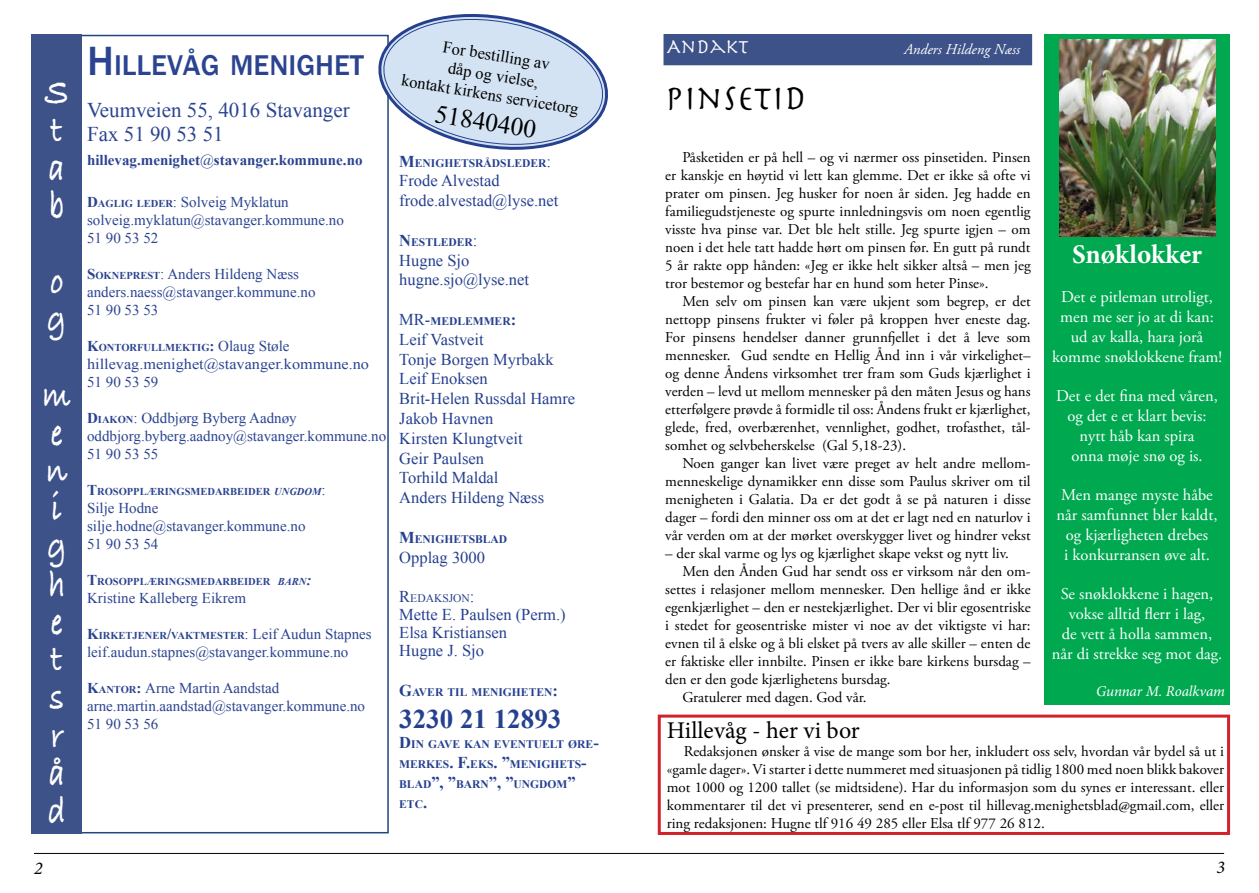
<style>
.page{position:relative;width:1259px;height:893px;background:#fff}
.page>*{position:absolute;margin:0;border:0;box-sizing:border-box;transform-origin:0 0}
.t1{font:39.3px/37.8px "Bradley Hand ITCTT Bold";color:#fff;scale:.8 1}
.t2{font:36px "Herculanum";color:#000}
.t3{font:500 29.4px "Franklin Gothic";color:#2b4491}
.t4{font:700 27px "Times New Roman";color:#25408f}
.t5{font:700 27px "Minion Pro";color:#fff}
.t6{font:25.5px "Times New Roman";color:#000}
.t7{font:24px "Minion Pro";color:#000}
.t8{font:21px/24px "Times New Roman";color:#2b4491}
.t9{font:21px "Herculanum";color:#fff}
.t10{font:italic 18px "Minion Pro";color:#000}
.t11{font:16.5px/19.8px "Adobe Garamond Pro";color:#fff;text-align:center}
.t12{font:16.5px/19.8px "Times New Roman";color:#25408f}
.t13{font:16.5px/19.8px "Times New Roman";color:#000;text-align:center}
.t14{font:15px/18px "Adobe Garamond Pro";color:#000;text-align:justify}
.t15{font:15px/18px "Times New Roman";color:#2b4491}
.t16{font:15px "Adobe Garamond Pro";letter-spacing:-.02em;color:#000}
.t17{font:15px/18px "Times New Roman";color:#2b4491;scale:1.08 1}
.t18{font:700 15px "Times New Roman";color:#2b4491}
.t19{font:italic 15px "Adobe Garamond Pro";color:#fff}
.t20{font:italic 15px "Minion Pro";letter-spacing:-.01em;color:#fff}
.t21{font:700 11.55px/19.8px "Times New Roman";color:#25408f}
.t22{font:11.55px "Times New Roman";color:#25408f}
.t23{font:700 10.5px "Times New Roman";color:#2b4491}
.s1{font-size:42px}
.s2{font-weight:400}
.s3{font-weight:700}
.s4{font-weight:700;font-size:10.5px}
.s5{font-size:15px}
.s6{font-weight:400;font-size:15px}
.s7{font-style:italic}
.s8{font-style:italic;font-size:15px}
.s9{font-size:16.5px}
.s10{font-weight:400;font-size:16.5px}
</style>
<div class="page">
<hr style="left:34px;top:853px;width:1190px;height:1px;background:#000">
<div style="left:1044px;top:34px;width:186px;height:670px;background:#00a850"></div>
<div style="left:32px;top:34px;width:50px;height:800px;background:#3c5288"></div>
<svg style="left:371px;top:14px;width:237px;height:142px"></svg>
<div style="left:663px;top:34px;width:369px;height:31px;background:#3c5288"></div>
<img style="left:1059px;top:39px;width:156px;height:197px">
<div style="left:658px;top:715px;width:572px;height:120px;border:3px solid #d2232a"></div>
<h1 class="t1" style="left:45px;top:72px;width:31px">S t a b</h1>
<h1 class="t1" style="left:47px;top:261px;width:25px">o g</h1>
<h1 class="t1" style="left:43px;top:374px;width:37px">m e n i g h e t s r å d</h1>
<h3 class="t3" style="left:87px;top:47px;width:278px"><span class="s1">H</span>ILLEVÅG MENIGHET</h3>
<h3 class="t8" style="left:87px;top:97px;width:264px">Veumveien 55, 4016 Stavanger<br>Fax 51 90 53 51</h3>
<p class="t18" style="left:87px;top:149px;width:277px">hillevag.menighet<span class="s2">@</span>stavanger.kommune.no</p>
<p class="t15" style="left:87px;top:192px;width:258px"><span class="s3">D</span><span class="s4">AGLIG LEDER</span>: Solveig Myklatun solveig.myklatun@stavanger.kommune.no<br>51 90 53 52</p>
<p class="t15" style="left:87px;top:264px;width:230px"><span class="s3">S</span><span class="s4">OKNEPREST</span>: Anders Hildeng Næss anders.naess@stavanger.kommune.no<br>51 90 53 53</p>
<p class="t23" style="left:87px;top:340px;width:204px"><span class="s5">K</span>ONTORFULLMEKTIG<span class="s5">:</span> <span class="s6">Olaug Støle</span></p>
<p class="t17" style="left:87px;top:354px;width:262px">hillevag.menighet@stavanger.kommune.no<br>51 90 53 59</p>
<p class="t15" style="left:87px;top:408px;width:301px"><span class="s3">D</span><span class="s4">IAKON</span>: Oddbjørg Byberg Aadnøy oddbjorg.byberg.aadnoy@stavanger.kommune.no<br>51 90 53 55</p>
<p class="t23" style="left:87px;top:484px;width:240px"><span class="s5">T</span>ROSOPPLÆRINGSMEDARBEIDER <span class="s7">UNGDOM</span><span class="s6">:</span></p>
<p class="t15" style="left:87px;top:498px;width:220px">Silje Hodne silje.hodne@stavanger.kommune.no<br>51 90 53 54</p>
<p class="t23" style="left:87px;top:574px;width:226px"><span class="s5">T</span>ROSOPPLÆRINGSMEDARBEIDER <span class="s7">BARN</span><span class="s8">:</span></p>
<p class="t15" style="left:87px;top:588px;width:160px">Kristine Kalleberg Eikrem</p>
<p class="t23" style="left:87px;top:628px;width:286px"><span class="s5">K</span>IRKETJENER<span class="s5">/</span>VAKTMESTER<span class="s6">: Leif Audun Stapnes</span></p>
<p class="t15" style="left:87px;top:642px;width:263px">leif.audun.stapnes@stavanger.kommune.no</p>
<p class="t15" style="left:87px;top:678px;width:279px"><span class="s3">K</span><span class="s4">ANTOR</span><span class="s3">:</span> Arne Martin Aandstad arne.martin.aandstad@stavanger.kommune.no<br>51 90 53 56</p>
<p class="t13" style="left:409px;top:31px;width:181px;rotate:9deg">For bestilling av<br>dåp og vielse,<br>kontakt kirkens servicetorg</p>
<h3 class="t6" style="left:438px;top:97px;width:103px;rotate:9deg">51840400</h3>
<p class="t21" style="left:399px;top:153px;width:153px"><span class="s9">M</span>ENIGHETSRÅDSLEDER<span class="s10">:</span></p>
<p class="t12" style="left:399px;top:171px;width:161px">Frode Alvestad frode.alvestad@lyse.net</p>
<p class="t21" style="left:399px;top:232px;width:80px"><span class="s9">N</span>ESTLEDER<span class="s10">:</span></p>
<p class="t12" style="left:399px;top:250px;width:131px">Hugne Sjo hugne.sjo@lyse.net</p>
<p class="t21" style="left:399px;top:311px;width:118px"><span class="s10">MR-</span>MEDLEMMER<span class="s9">:</span></p>
<p class="t12" style="left:399px;top:329px;width:177px">Leif Vastveit<br>Tonje Borgen Myrbakk<br>Leif Enoksen<br>Brit-Helen Russdal Hamre<br>Jakob Havnen<br>Kirsten Klungtveit<br>Geir Paulsen<br>Torhild Maldal<br>Anders Hildeng Næss</p>
<p class="t21" style="left:399px;top:529px;width:109px"><span class="s9">M</span>ENIGHETSBLAD</p>
<p class="t12" style="left:399px;top:547px;width:87px">Opplag 3000</p>
<p class="t22" style="left:399px;top:591px;width:77px"><span class="s9">R</span>EDAKSJON<span class="s9">:</span></p>
<p class="t12" style="left:399px;top:605px;width:168px;line-height:18px">Mette E. Paulsen (Perm.)<br>Elsa Kristiansen<br>Hugne J. Sjo</p>
<p class="t21" style="left:399px;top:682px;width:160px"><span class="s9">G</span>AVER TIL MENIGHETEN<span class="s9">:</span></p>
<h3 class="t4" style="left:399px;top:701px;width:163px">3230 21 12893</h3>
<p class="t21" style="left:399px;top:734px;width:201px"><span class="s9">D</span>IN GAVE KAN EVENTUELT ØRE<span class="s9">-<br></span>MERKES<span class="s9">. F.</span>EKS<span class="s9">. ”</span>MENIGHETS<span class="s9">-<br></span>BLAD<span class="s9">”, ”</span>BARN<span class="s9">”, ”</span>UNGDOM<span class="s9">”<br></span>ETC<span class="s9">.</span></p>
<h3 class="t9" style="left:667px;top:33px;width:84px">ANDAKT</h3>
<p class="t19" style="left:904px;top:40px;width:117px">Anders Hildeng Næss</p>
<h2 class="t2" style="left:665px;top:75px;width:143px">PINSETID</h2>
<p class="t14" style="left:665px;top:149px;width:367px;text-indent:17px">Påsketiden er på hell – og vi nærmer oss pinsetiden. Pinsen er kanskje en høytid vi lett kan glemme. Det er ikke så ofte vi prater om pinsen. Jeg husker for noen år siden. Jeg hadde en familiegudstjeneste og spurte innledningsvis om noen egentlig visste hva pinse var. Det ble helt stille. Jeg spurte igjen – om noen i det hele tatt hadde hørt om pinsen før. En gutt på rundt 5 år rakte opp hånden: «Jeg er ikke helt sikker altså – men jeg tror bestemor og bestefar har en hund som heter Pinse».</p>
<p class="t14" style="left:665px;top:293px;width:367px;text-indent:17px">Men selv om pinsen kan være ukjent som begrep, er det nettopp pinsens frukter vi føler på kroppen hver eneste dag.<br>For pinsens hendelser danner grunnfjellet i det å leve som mennesker. Gud sendte en Hellig Ånd inn i vår virkelighet– og denne Åndens virksomhet trer fram som Guds kjærlighet i verden – levd ut mellom mennesker på den måten Jesus og hans etterfølgere prøvde å formidle til oss: Åndens frukt er kjærlighet, glede, fred, overbærenhet, vennlighet, godhet, trofasthet, tål&shy;somhet og selvbeherskelse (Gal 5,18-23).</p>
<p class="t14" style="left:665px;top:455px;width:367px;text-indent:17px">Noen ganger kan livet være preget av helt andre mellom&shy;menneskelige dynamikker enn disse som Paulus skriver om til menigheten i Galatia. Da er det godt å se på naturen i disse dager – fordi den minner oss om at det er lagt ned en naturlov i vår verden om at der mørket overskygger livet og hindrer vekst</p>
<p class="t14" style="left:665px;top:545px;width:345px">– der skal varme og lys og kjærlighet skape vekst og nytt liv.</p>
<p class="t14" style="left:682px;top:563px;width:350px">Men den Ånden Gud har sendt oss er virksom når den om-</p>
<p class="t14" style="left:665px;top:581px;width:367px">settes i relasjoner mellom mennesker. Den hellige ånd er ikke</p>
<p class="t14" style="left:665px;top:599px;width:367px">egenkjærlighet – den er nestekjærlighet. Der vi blir egosentriske</p>
<p class="t14" style="left:665px;top:617px;width:367px">i stedet for geosentriske mister vi noe av det viktigste vi har:</p>
<p class="t14" style="left:665px;top:635px;width:367px">evnen til å elske og å bli elsket på tvers av alle skiller – enten de</p>
<p class="t16" style="left:665px;top:652px;width:367px">er faktiske eller innbilte. Pinsen er ikke bare kirkens bursdag –</p>
<p class="t14" style="left:665px;top:671px;width:227px">den er den gode kjærlighetens bursdag.</p>
<p class="t14" style="left:682px;top:689px;width:186px">Gratulerer med dagen. God vår.</p>
<h3 class="t5" style="left:1072px;top:235px;width:131px">Snøklokker</h3>
<p class="t11" style="left:1052px;top:288px;width:171px">Det e pitleman utroligt, men me ser jo at di kan: ud av kalla, hara jorå komme snøklokkene fram!</p>
<p class="t11" style="left:1056px;top:387px;width:163px">Det e det fina med våren, og det e et klart bevis: nytt håb kan spira<br>onna møje snø og is.</p>
<p class="t11" style="left:1056px;top:486px;width:162px">Men mange myste håbe når samfunnet bler kaldt, og kjærligheten drebes<br>i konkurransen øve alt.</p>
<p class="t11" style="left:1051px;top:585px;width:172px">Se snøklokkene i hagen, vokse alltid flerr i lag,<br>de vett å holla sammen, når di strekke seg mot dag.</p>
<p class="t20" style="left:1096px;top:681px;width:130px">Gunnar M. Roalkvam</p>
<h3 class="t7" style="left:667px;top:714px;width:195px">Hillevåg - her vi bor</h3>
<p class="t14" style="left:667px;top:743px;width:559px;text-indent:17px">Redaksjonen ønsker å vise de mange som bor her, inkludert oss selv, hvordan vår bydel så ut i «gamle dager». Vi starter i dette nummeret med situasjonen på tidlig 1800 med noen blikk bakover mot 1000 og 1200 tallet (se midtsidene). Har du informasjon som du synes er interessant. eller kommentarer til det vi presenterer, send en e-post til hillevag.menighetsblad@gmail.com, eller ring redaksjonen: Hugne tlf 916 49 285 eller Elsa tlf 977 26 812.</p>
<p class="t10" style="left:34px;top:856px;width:10px">2</p>
<p class="t10" style="left:1216px;top:855px;width:10px">3</p>
</div>
